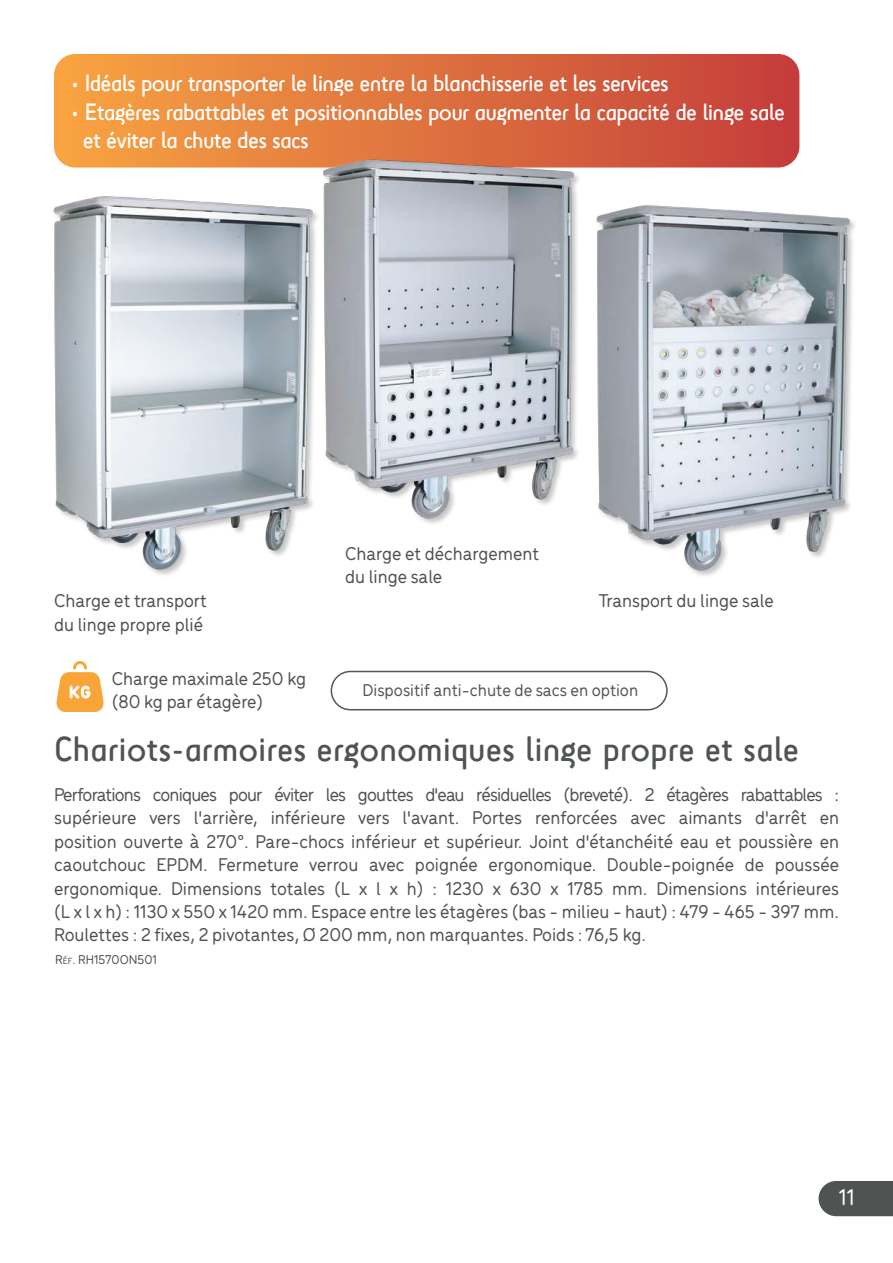
<style>
.page{position:relative;width:893px;height:1263px;background:#fff}
.page>*{position:absolute;margin:0;border:0;box-sizing:border-box;transform-origin:0 0}
.t1{font:36px "Sci Fly Sans";color:#4f5453}
.t2{font:24px/28.8px "Sci Fly Sans";letter-spacing:-.03em;color:#fff}
.t3{font:500 24px "Menco";color:#fff}
.t4{font:500 19.5px/23.4px "Menco";color:#4f5453}
.t5{font:500 18px "Menco";color:#565655}
.t6{font:500 13.5px "Menco";color:#4f5453}
.s1{font-size:9.45px}
</style>
<div class="page">
<div style="left:331px;top:671px;width:337px;height:39px;border:2px solid #565655;border-radius:19px"></div>
<div style="left:54px;top:54px;width:745px;height:114px;background:linear-gradient(to right,#f8a542,#c43d3b);border-radius:21px"></div>
<img style="left:312px;top:124px;width:274px;height:400px">
<img style="left:53px;top:161px;width:295px;height:414px">
<img style="left:596px;top:205px;width:259px;height:371px">
<img style="left:56px;top:662px;width:48px;height:49px">
<div style="left:819px;top:1181px;width:74px;height:35px;background:#4f5453"></div>
<p class="t2" style="left:71px;top:68px;width:600px">• Idéals pour transporter le linge entre la blanchisserie et les services</p>
<p class="t2" style="left:83px;top:97px;width:704px;text-indent:-12px">• Etagères rabattables et positionnables pour augmenter la capacité de linge sale et éviter la chute des sacs</p>
<p class="t4" style="left:54px;top:588px;width:154px">Charge et transport du linge propre plié</p>
<p class="t4" style="left:112px;top:665px;width:196px">Charge maximale 250 kg (80 kg par étagère)</p>
<p class="t4" style="left:345px;top:540px;width:196px">Charge et déchargement du linge sale</p>
<p class="t4" style="left:598px;top:588px;width:177px">Transport du linge sale</p>
<p class="t5" style="left:362px;top:677px;width:277px">Dispositif anti-chute de sacs en option</p>
<h1 class="t1" style="left:54px;top:728px;width:747px">Chariots-armoires ergonomiques linge propre et sale</h1>
<p class="t4" style="left:54px;top:782px;width:787px;text-align:justify">Perforations coniques pour éviter les gouttes d'eau résiduelles (breveté). 2 étagères rabattables : supérieure vers l'arrière, inférieure vers l'avant. Portes renforcées avec aimants d'arrêt en position ouverte à 270°. Pare-chocs inférieur et supérieur. Joint d'étanchéité eau et poussière en caoutchouc EPDM. Fermeture verrou avec poignée ergonomique. Double-poignée de poussée ergonomique. Dimensions totales (L x l x h) : 1230 x 630 x 1785 mm. Dimensions intérieures (L x l x h) : 1130 x 550 x 1420 mm. Espace entre les étagères (bas - milieu - haut) : 479 - 465 - 397 mm.<br>Roulettes : 2 fixes, 2 pivotantes, Ø 200 mm, non marquantes. Poids : 76,5 kg.</p>
<p class="t6" style="left:55px;top:950px;width:103px">R<span class="s1">éf</span>. RH1570ON501</p>
<p class="t3" style="left:839px;top:1180px;width:17px">11</p>
</div>
